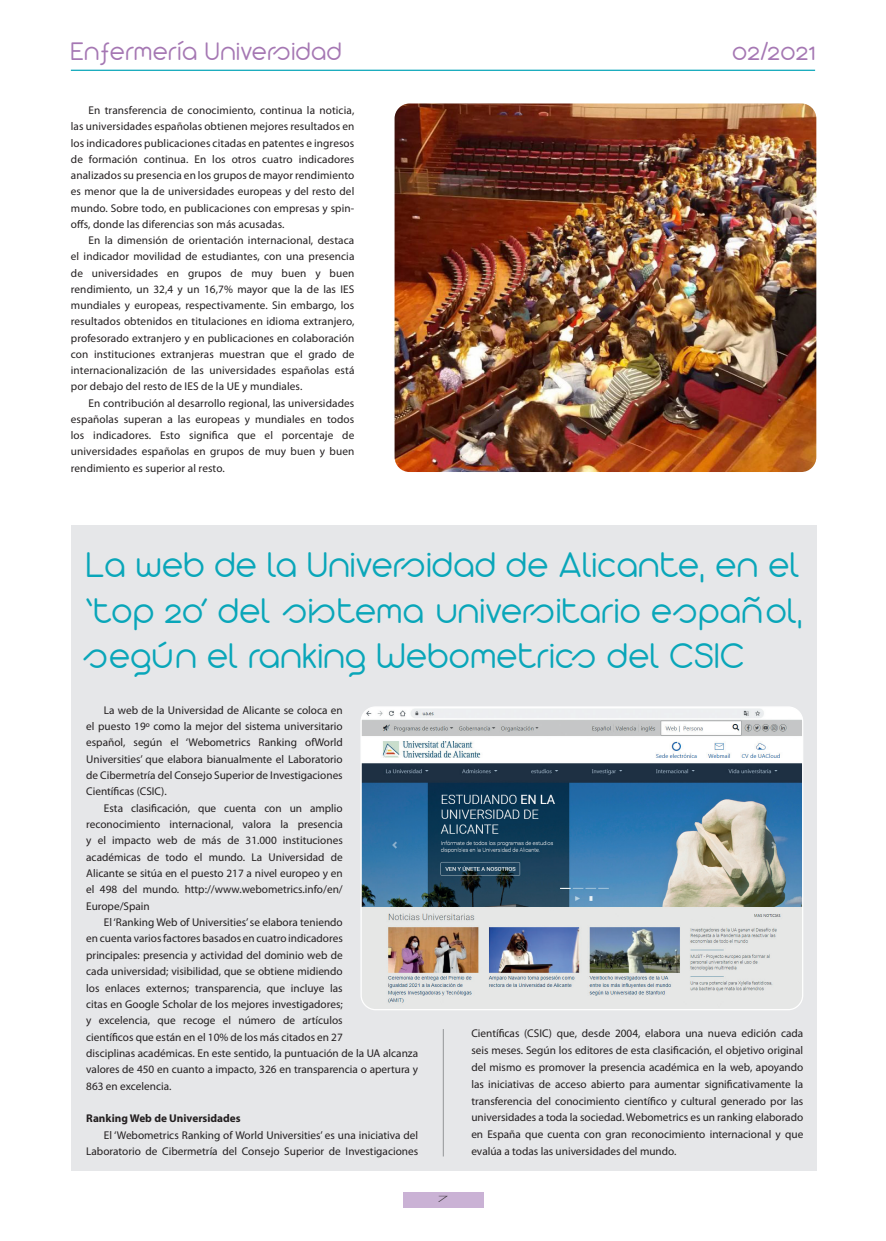
<style>
.page{position:relative;width:886px;height:1241px;background:#fff}
.page>*{position:absolute;margin:0;border:0;box-sizing:border-box;transform-origin:0 0}
.t1{font:300 38.75px/45px "Arista 2.0 Alternate";letter-spacing:.03em;color:#09a6b9;text-align:justify}
.t2{font:300 27.5px "Arista 2.0 Alternate";letter-spacing:.04em;color:#a577b3}
.t3{font:11.25px/16.4px "Myriad Pro";color:#231f20;text-align:justify}
.t4{font:700 11.25px "Myriad Pro";color:#231f20}
.t5{font:300 8.12px "Futura";color:#231f20;scale:2 1}
</style>
<div class="page">
<div style="left:71px;top:525px;width:745px;height:645px;background:#e6e7e9"></div>
<hr style="left:71px;top:70px;width:744px;height:1px;background:#09a6b9">
<div style="left:403px;top:1192px;width:80px;height:15px;background:#cab2d5"></div>
<img style="left:362px;top:708px;width:441px;height:300px">
<div style="left:360px;top:706px;width:443px;height:304px;border:1px solid #fff;border-radius:14px"></div>
<hr style="left:443px;top:1028px;width:1px;height:128px;background:#939598">
<img style="left:394px;top:103px;width:422px;height:369px">
<p class="t2" style="left:71px;top:35px;width:272px">Enfermería Universidad</p>
<p class="t2" style="left:732px;top:35px;width:84px">02/2021</p>
<p class="t3" style="left:71px;top:102px;width:285px;text-indent:18px">En transferencia de conocimiento, continua la noticia, las universidades españolas obtienen mejores resultados en los indicadores publicaciones citadas en patentes e ingresos de formación continua. En los otros cuatro indicadores analizados su presencia en los grupos de mayor rendimiento es menor que la de universidades europeas y del resto del mundo. Sobre todo, en publicaciones con empresas y spin&shy;offs, donde las diferencias son más acusadas.</p>
<p class="t3" style="left:71px;top:232px;width:285px;text-indent:18px">En la dimensión de orientación internacional, destaca el indicador movilidad de estudiantes, con una presencia de universidades en grupos de muy buen y buen rendimiento, un 32,4 y un 16,7% mayor que la de las IES mundiales y europeas, respectivamente. Sin embargo, los resultados obtenidos en titulaciones en idioma extranjero, profesorado extranjero y en publicaciones en colaboración con instituciones extranjeras muestran que el grado de internacionalización de las universidades españolas está por debajo del resto de IES de la UE y mundiales.</p>
<p class="t3" style="left:71px;top:395px;width:285px;text-indent:18px">En contribución al desarrollo regional, las universidades españolas superan a las europeas y mundiales en todos los indicadores. Esto significa que el porcentaje de universidades españolas en grupos de muy buen y buen rendimiento es superior al resto.</p>
<p class="t1" style="left:86px;top:542px;width:717px">La web de la Universidad de Alicante, en el ‘top 20’ del sistema universitario español, según el ranking Webometrics del CSIC</p>
<p class="t3" style="left:86px;top:701px;width:258px;text-indent:18px">La web de la Universidad de Alicante se coloca en el puesto 19º como la mejor del sistema universitario español, según el ‘Webometrics Ranking ofWorld Universities’ que elabora bianualmente el Laboratorio de Cibermetría del Consejo Superior de Investigaciones Científicas (CSIC).</p>
<p class="t3" style="left:86px;top:799px;width:258px;text-indent:18px">Esta clasificación, que cuenta con un amplio reconocimiento internacional, valora la presencia y el impacto web de más de 31.000 instituciones académicas de todo el mundo. La Universidad de Alicante se sitúa en el puesto 217 a nivel europeo y en el 498 del mundo. http://www.webometrics.info/en/ Europe/Spain</p>
<p class="t3" style="left:86px;top:914px;width:333px;text-align:left;text-indent:18px">El ‘Ranking Web of Universities’ se elabora teniendo<br>en cuenta varios factores basados en cuatro indicadores<br>principales: presencia y actividad del dominio web de<br>cada universidad; visibilidad, que se obtiene midiendo<br>los enlaces externos; transparencia, que incluye las<br>citas en Google Scholar de los mejores investigadores;<br>y excelencia, que recoge el número de artículos<br>científicos que están en el 10% de los más citados en 27<br>disciplinas académicas. En este sentido, la puntuación de la UA alcanza valores de 450 en cuanto a impacto, 326 en transparencia o apertura y 863 en excelencia.</p>
<p class="t4" style="left:86px;top:1111px;width:156px">Ranking Web de Universidades</p>
<p class="t3" style="left:86px;top:1126px;width:333px;text-align:right">El ‘Webometrics Ranking of World Universities’ es una iniciativa del<br>Laboratorio de Cibermetría del Consejo Superior de Investigaciones</p>
<p class="t3" style="left:471px;top:1025px;width:333px;line-height:16.8px">Científicas (CSIC) que, desde 2004, elabora una nueva edición cada seis meses. Según los editores de esta clasificación, el objetivo original del mismo es promover la presencia académica en la web, apoyando las iniciativas de acceso abierto para aumentar significativamente la transferencia del conocimiento científico y cultural generado por las universidades a toda la sociedad. Webometrics es un ranking elaborado en España que cuenta con gran reconocimiento internacional y que evalúa a todas las universidades del mundo.</p>
<p class="t5" style="left:438px;top:1193px;width:7px">7</p>
</div>
